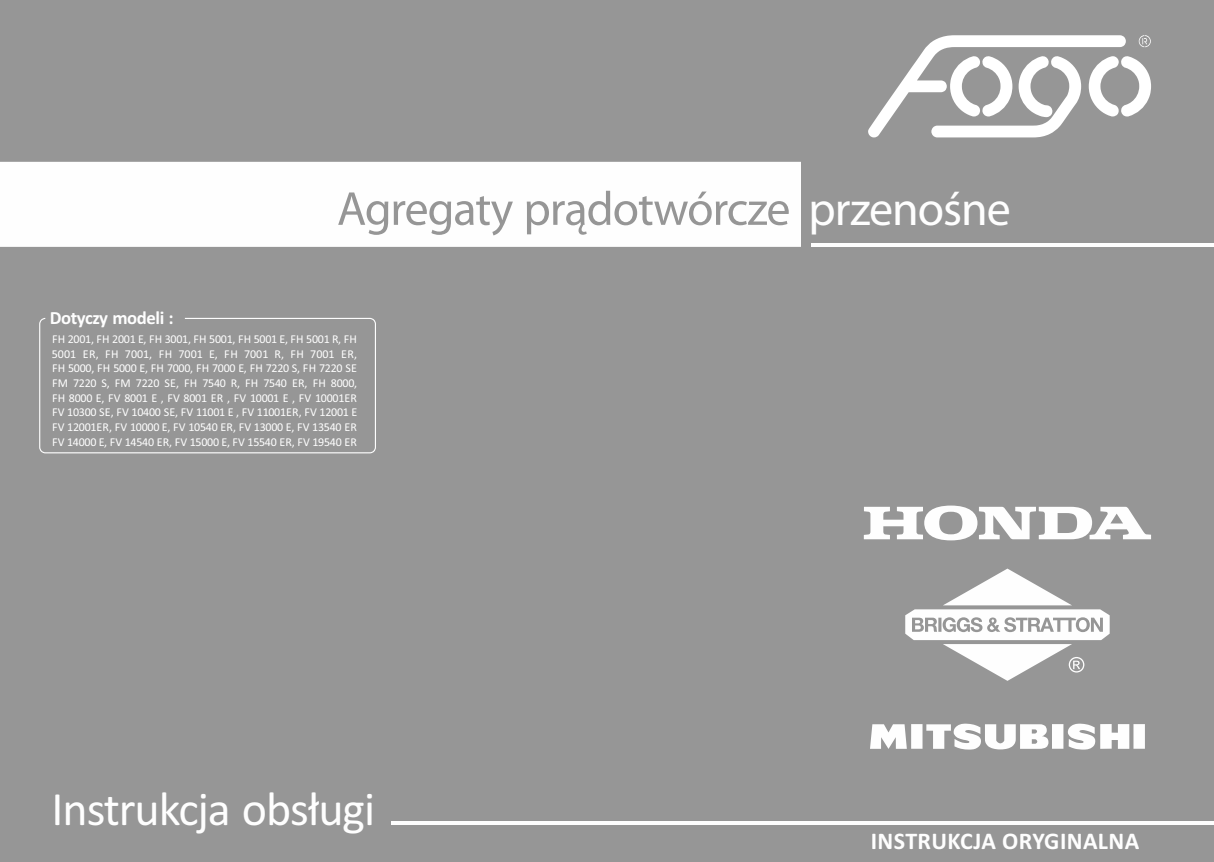
<style>
.page{position:relative;width:1214px;height:862px;background:#fff}
.page>*{position:absolute;margin:0;border:0;box-sizing:border-box;transform-origin:0 0}
.t1{font:48px "Calibri";letter-spacing:-.025em;color:#fefefe}
.t2{font:48px "Myriad Pro";letter-spacing:-.02em;color:#fefefe}
.t3{font:700 24px "Calibri";letter-spacing:.015em;color:#fefefe}
.t4{font:700 18.8px "Calibri";letter-spacing:-.025em;color:#fefefe}
.t5{font:12px/14.6px "Calibri";letter-spacing:-.025em;color:#fefefe;text-align:justify}
</style>
<div class="page">
<div style="left:0;top:0;width:1213px;height:862px;background:#969696"></div>
<svg style="left:0;top:162px;width:800px;height:85px;background:#f6f6f6"></svg>
<hr style="left:391px;top:821px;width:822px;height:4px;background:#fefefe">
<hr style="left:811px;top:243px;width:402px;height:4px;background:#fefefe">
<svg style="left:870px;top:723px;width:274px;height:26px"></svg>
<svg style="left:863px;top:505px;width:287px;height:35px"></svg>
<svg style="left:905px;top:568px;width:204px;height:113px"></svg>
<svg style="left:868px;top:35px;width:282px;height:102px"></svg>
<svg style="left:39px;top:318px;width:337px;height:135px"></svg>
<h3 class="t4" style="left:50px;top:309px;width:125px">Dotyczy modeli :</h3>
<p class="t5" style="left:52px;top:333px;width:307px">FH 2001, FH 2001 E, FH 3001, FH 5001, FH 5001 E, FH 5001 R, FH 5001 ER, FH 7001, FH 7001 E, FH 7001 R, FH 7001 ER, FH 5000, FH 5000 E, FH 7000, FH 7000 E, FH 7220 S, FH 7220 SE FM 7220 S, FM 7220 SE, FH 7540 R, FH 7540 ER, FH 8000, FH 8000 E, FV 8001 E , FV 8001 ER , FV 10001 E , FV 10001ER FV 10300 SE, FV 10400 SE, FV 11001 E , FV 11001ER, FV 12001 E FV 12001ER, FV 10000 E, FV 10540 ER, FV 13000 E, FV 13540 ER FV 14000 E, FV 14540 ER, FV 15000 E, FV 15540 ER, FV 19540 ER</p>
<h1 class="t1" style="left:52px;top:789px;width:325px">Instrukcja obsługi</h1>
<h1 class="t2" style="left:808px;top:189px;width:204px">przenośne</h1>
<h2 class="t3" style="left:870px;top:831px;width:270px">INSTRUKCJA ORYGINALNA</h2>
</div>
